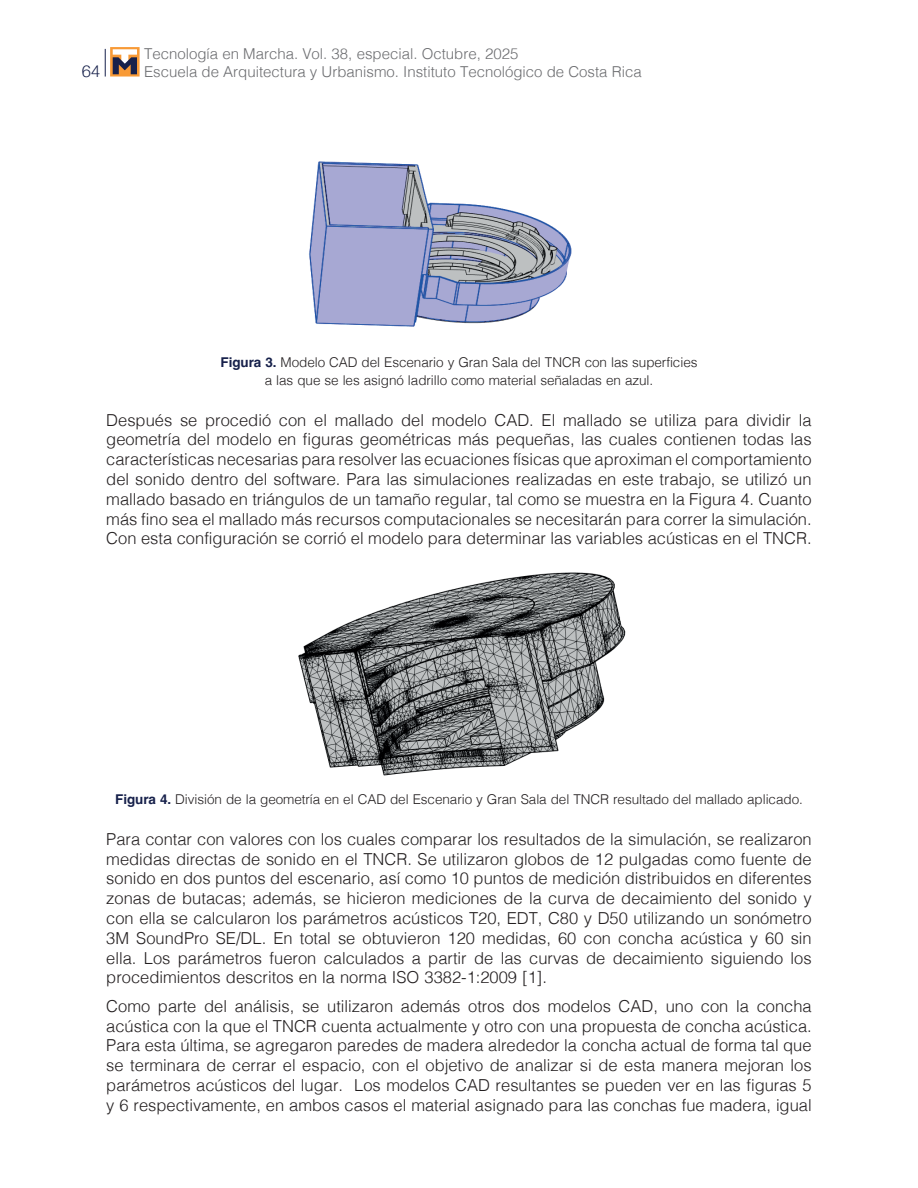
<style>
.page{position:relative;width:918px;height:1188px;background:#fff}
.page>*{position:absolute;margin:0;border:0;box-sizing:border-box;transform-origin:0 0}
.t1{font:300 16.5px/19.8px "Helvetica";color:#231f20;text-align:justify}
.t2{font:300 16.5px "Helvetica Neue";color:#17214b}
.t3{font:300 15px "Helvetica";color:#6c6d70}
.t4{font:300 13.5px/18px "Helvetica";letter-spacing:-.005em;color:#231f20;text-align:center}
.s1{font-weight:700;color:#17214b}
</style>
<div class="page">
<svg style="left:105px;top:49px;width:1px;height:28px"></svg>
<svg style="left:110px;top:47px;width:30px;height:30px"></svg>
<svg style="left:113px;top:49px;width:24px;height:25px"></svg>
<img style="left:309px;top:161px;width:263px;height:166px">
<img style="left:298px;top:572px;width:328px;height:204px">
<p class="t3" style="left:144px;top:40px;width:376px">Tecnología en Marcha. Vol. 38, especial. Octubre, 2025</p>
<p class="t2" style="left:82px;top:57px;width:20px">64</p>
<p class="t3" style="left:144px;top:58px;width:499px">Escuela de Arquitectura y Urbanismo. Instituto Tecnológico de Costa Rica</p>
<p class="t4" style="left:220px;top:352px;width:479px"><span class="s1">Figura 3.</span> Modelo CAD del Escenario y Gran Sala del TNCR con las superficies a las que se les asignó ladrillo como material señaladas en azul.</p>
<p class="t1" style="left:106px;top:409px;width:707px">Después se procedió con el mallado del modelo CAD. El mallado se utiliza para dividir la geometría del modelo en figuras geométricas más pequeñas, las cuales contienen todas las características necesarias para resolver las ecuaciones físicas que aproximan el comportamiento del sonido dentro del software. Para las simulaciones realizadas en este trabajo, se utilizó un mallado basado en triángulos de un tamaño regular, tal como se muestra en la Figura 4. Cuanto más fino sea el mallado más recursos computacionales se necesitarán para correr la simulación.<br>Con esta configuración se corrió el modelo para determinar las variables acústicas en el TNCR.</p>
<p class="t4" style="left:115px;top:789px;width:689px"><span class="s1">Figura 4.</span> División de la geometría en el CAD del Escenario y Gran Sala del TNCR resultado del mallado aplicado.</p>
<p class="t1" style="left:106px;top:828px;width:707px">Para contar con valores con los cuales comparar los resultados de la simulación, se realizaron medidas directas de sonido en el TNCR. Se utilizaron globos de 12 pulgadas como fuente de sonido en dos puntos del escenario, así como 10 puntos de medición distribuidos en diferentes zonas de butacas; además, se hicieron mediciones de la curva de decaimiento del sonido y con ella se calcularon los parámetros acústicos T20, EDT, C80 y D50 utilizando un sonómetro 3M SoundPro SE/DL. En total se obtuvieron 120 medidas, 60 con concha acústica y 60 sin ella. Los parámetros fueron calculados a partir de las curvas de decaimiento siguiendo los procedimientos descritos en la norma ISO 3382-1:2009 [1].</p>
<p class="t1" style="left:106px;top:995px;width:707px">Como parte del análisis, se utilizaron además otros dos modelos CAD, uno con la concha acústica con la que el TNCR cuenta actualmente y otro con una propuesta de concha acústica.<br>Para esta última, se agregaron paredes de madera alrededor la concha actual de forma tal que se terminara de cerrar el espacio, con el objetivo de analizar si de esta manera mejoran los parámetros acústicos del lugar. Los modelos CAD resultantes se pueden ver en las figuras 5 y 6 respectivamente, en ambos casos el material asignado para las conchas fue madera, igual</p>
</div>
